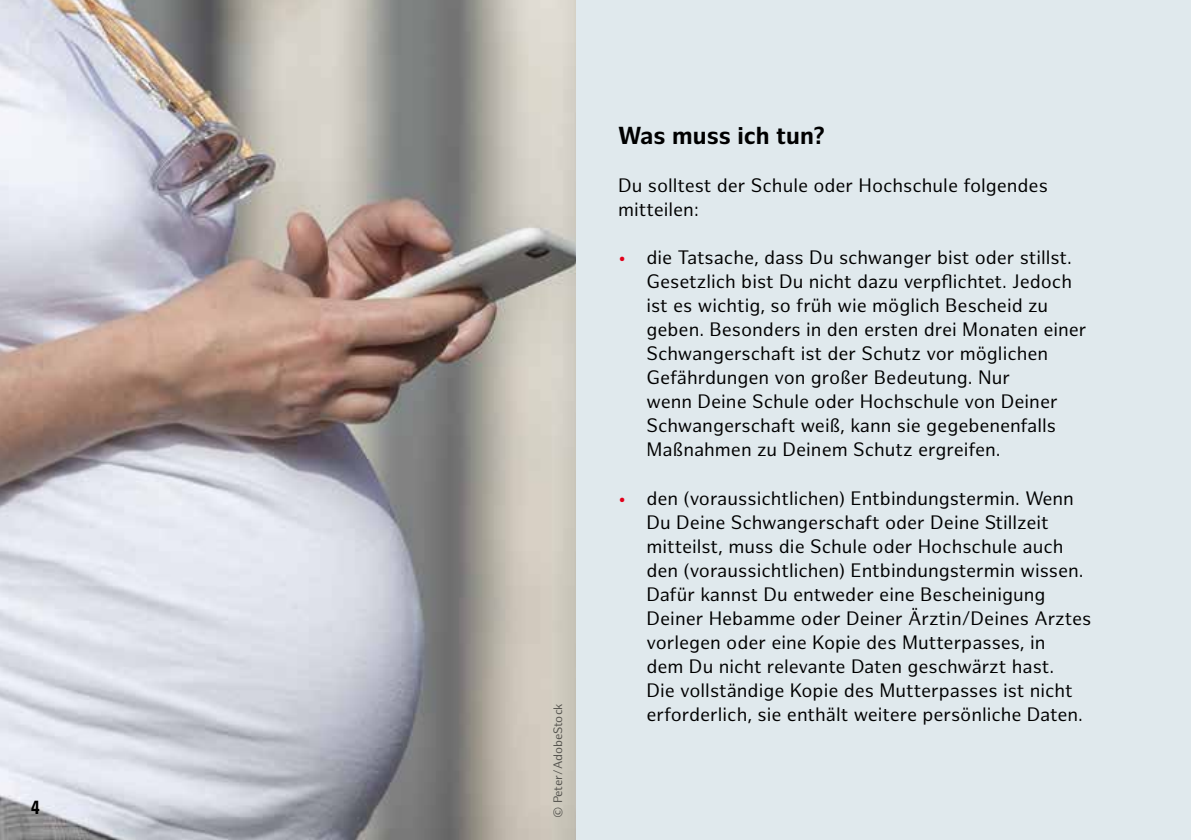
<style>
.page{position:relative;width:1191px;height:840px;background:#fff}
.page>*{position:absolute;margin:0;border:0;box-sizing:border-box;transform-origin:0 0}
.t1{font:700 24px "Hamburg Sans";color:#000}
.t2{font:19px/24px "Hamburg Sans";color:#000}
.t3{font:700 condensed 19px "Univers LT Std";color:#000}
.t4{font:12px "Hamburg Sans";color:#000}
.s1{color:#e2001a}
</style>
<div class="page">
<div style="left:0;top:0;width:1191px;height:839px;background:#e0e9ed"></div>
<img style="left:0;top:0;width:575px;height:839px">
<p class="t3" style="left:31px;top:795px;width:10px">4</p>
<p class="t4" style="left:551px;top:817px;width:116px;rotate:-90deg">© Peter/AdobeStock</p>
<p class="t1" style="left:618px;top:122px;width:208px">Was muss ich tun?</p>
<p class="t2" style="left:618px;top:174px;width:431px">Du solltest der Schule oder Hochschule folgendes mitteilen:</p>
<p class="t2" style="left:646px;top:246px;width:441px;text-indent:-28px"><span class="s1">•</span> die Tatsache, dass Du schwanger bist oder stillst.<br>Gesetzlich bist Du nicht dazu verpflichtet. Jedoch ist es wichtig, so früh wie möglich Bescheid zu geben. Besonders in den ersten drei Monaten einer Schwangerschaft ist der Schutz vor möglichen Gefährdungen von großer Bedeutung. Nur<br>wenn Deine Schule oder Hochschule von Deiner Schwangerschaft weiß, kann sie gegebenenfalls Maßnahmen zu Deinem Schutz ergreifen.</p>
<p class="t2" style="left:646px;top:486px;width:446px;text-indent:-28px"><span class="s1">•</span> den (voraussichtlichen) Entbindungstermin. Wenn Du Deine Schwangerschaft oder Deine Stillzeit mitteilst, muss die Schule oder Hochschule auch den (voraussichtlichen) Entbindungstermin wissen.<br>Dafür kannst Du entweder eine Bescheinigung Deiner Hebamme oder Deiner Ärztin/Deines Arztes vorlegen oder eine Kopie des Mutterpasses, in<br>dem Du nicht relevante Daten geschwärzt hast.<br>Die vollständige Kopie des Mutterpasses ist nicht erforderlich, sie enthält weitere persönliche Daten.</p>
</div>
